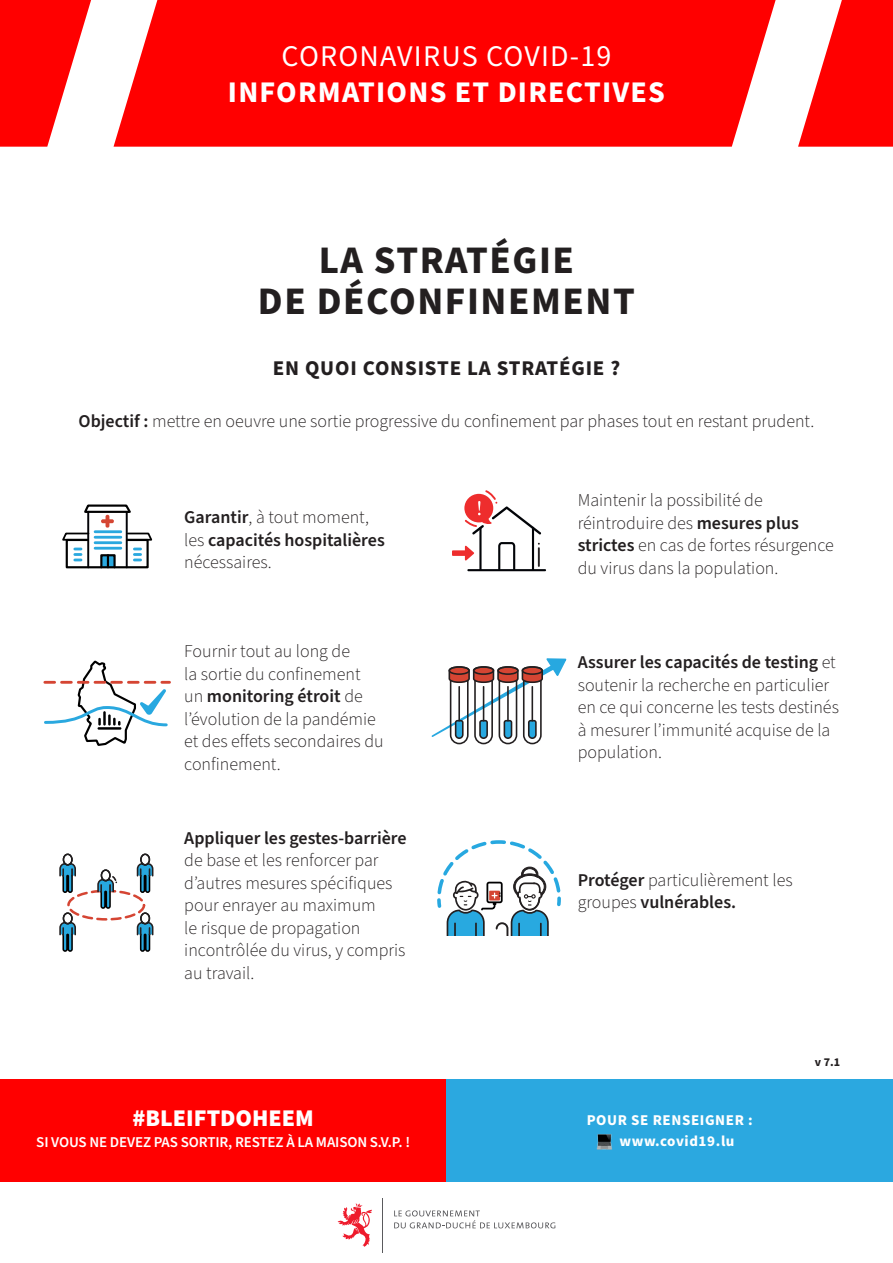
<style>
.page{position:relative;width:893px;height:1263px;background:#fff}
.page>*{position:absolute;margin:0;border:0;box-sizing:border-box;transform-origin:0 0}
.t1{font:700 39px "Source Sans Pro";letter-spacing:.04em;color:#231f20}
.t2{font:700 30px "Source Sans Pro";letter-spacing:.04em;color:#fff}
.t3{font:30px "Source Sans Pro";letter-spacing:.04em;color:#fff}
.t4{font:900 24px "Source Sans Pro";color:#fff}
.t5{font:700 21px "Source Sans Pro";letter-spacing:.04em;color:#231f20}
.t6{font:300 18px/22.5px "Source Sans Pro";color:#231f20}
.t7{font:600 18px/22.5px "Source Sans Pro";color:#231f20}
.t8{font:600 15px "Source Sans Pro";letter-spacing:-.01em;color:#fff}
.t9{font:700 15px "Source Sans Pro";letter-spacing:.04em;color:#fff}
.t10{font:700 12px "Source Sans Pro";color:#231f20}
.s1{font-weight:600}
.s2{font-weight:300}
</style>
<div class="page">
<svg style="left:0;top:0;width:91px;height:147px"></svg>
<svg style="left:798px;top:0;width:95px;height:147px"></svg>
<svg style="left:114px;top:0;width:662px;height:147px;fill:#f00"></svg>
<svg style="left:394px;top:1210px;width:161px;height:18px"></svg>
<svg style="left:338px;top:1203px;width:34px;height:44px"></svg>
<hr style="left:382px;top:1198px;width:1px;height:54px;background:#5a5a5d">
<div style="left:0;top:1079px;width:446px;height:102px;background:#f00"></div>
<div style="left:446px;top:1079px;width:447px;height:102px;background:#2ba8e0"></div>
<img style="left:596px;top:1134px;width:16px;height:16px">
<svg style="left:62px;top:504px;width:90px;height:65px"></svg>
<div style="left:67px;top:890px;width:78px;height:30px;border:3px dashed #d54533;border-radius:50%"></div>
<div style="left:101px;top:869px;width:10px;height:12px;background:#fff;border:2px solid #000;border-radius:50%"></div>
<div style="left:101px;top:869px;width:10px;height:12px;border:1px solid #231f20;border-radius:50%"></div>
<svg style="left:97px;top:876px;width:20px;height:33px"></svg>
<div style="left:63px;top:912px;width:10px;height:12px;background:#fff;border:2px solid #000;border-radius:50%"></div>
<div style="left:63px;top:912px;width:10px;height:12px;border:1px solid #231f20;border-radius:50%"></div>
<svg style="left:59px;top:922px;width:17px;height:30px"></svg>
<div style="left:140px;top:912px;width:10px;height:12px;background:#fff;border:2px solid #000;border-radius:50%"></div>
<div style="left:140px;top:912px;width:10px;height:12px;border:1px solid #231f20;border-radius:50%"></div>
<svg style="left:137px;top:922px;width:16px;height:30px"></svg>
<div style="left:63px;top:853px;width:10px;height:12px;background:#fff;border:2px solid #000;border-radius:50%"></div>
<div style="left:63px;top:854px;width:10px;height:11px;border:1px solid #231f20;border-radius:50%"></div>
<svg style="left:59px;top:863px;width:17px;height:30px"></svg>
<div style="left:140px;top:853px;width:10px;height:12px;background:#fff;border:2px solid #000;border-radius:50%"></div>
<div style="left:140px;top:854px;width:10px;height:11px;border:1px solid #231f20;border-radius:50%"></div>
<svg style="left:137px;top:863px;width:16px;height:30px"></svg>
<svg style="left:43px;top:660px;width:127px;height:86px"></svg>
<svg style="left:432px;top:658px;width:134px;height:86px"></svg>
<svg style="left:437px;top:840px;width:124px;height:96px"></svg>
<hr style="left:538px;top:547px;width:2px;height:20px;background:#231f20">
<hr style="left:467px;top:569px;width:79px;height:2px;background:#020408">
<hr style="left:479px;top:527px;width:3px;height:44px;background:#020408">
<hr style="left:532px;top:527px;width:2px;height:44px;background:#020408">
<svg style="left:498px;top:542px;width:17px;height:28px"></svg>
<svg style="left:464px;top:490px;width:77px;height:44px"></svg>
<svg style="left:452px;top:546px;width:22px;height:15px"></svg>
<p class="t3" style="left:282px;top:36px;width:331px">CORONAVIRUS COVID-19</p>
<p class="t2" style="left:228px;top:72px;width:438px">INFORMATIONS ET DIRECTIVES</p>
<p class="t1" style="left:319px;top:234px;width:257px">LA STRATÉGIE</p>
<p class="t1" style="left:258px;top:274px;width:378px">DE DÉCONFINEMENT</p>
<p class="t5" style="left:273px;top:354px;width:349px">EN QUOI CONSISTE LA STRATÉGIE ?</p>
<p class="t6" style="left:79px;top:411px;width:737px"><span class="s1">Objectif :</span> mettre en oeuvre une sortie progressive du confinement par phases tout en restant prudent.</p>
<p class="t7" style="left:184px;top:506px;width:202px">Garantir<span class="s2">, à tout moment, les</span> capacités hospitalières <span class="s2">nécessaires.</span></p>
<p class="t6" style="left:578px;top:489px;width:258px">Maintenir la possibilité de réintroduire des <span class="s1">mesures plus strictes</span> en cas de fortes résurgence du virus dans la population.</p>
<p class="t6" style="left:184px;top:640px;width:201px">Fournir tout au long de<br>la sortie du confinement un <span class="s1">monitoring étroit</span> de l’évolution de la pandémie et des effets secondaires du confinement.</p>
<p class="t6" style="left:578px;top:652px;width:263px"><span class="s1">Assurer les capacités de testing</span> et soutenir la recherche en particulier en ce qui concerne les tests destinés à mesurer l’immunité acquise de la population.</p>
<p class="t6" style="left:184px;top:827px;width:224px"><span class="s1">Appliquer les gestes-barrière </span>de base et les renforcer par d’autres mesures spécifiques pour enrayer au maximum<br>le risque de propagation incontrôlée du virus, y compris au travail.</p>
<p class="t4" style="left:133px;top:1101px;width:183px">#BLEIFTDOHEEM</p>
<p class="t8" style="left:36px;top:1131px;width:375px">SI VOUS NE DEVEZ PAS SORTIR, RESTEZ À LA MAISON S.V.P. !</p>
<p class="t6" style="left:578px;top:869px;width:216px"><span class="s1">Protéger</span> particulièrement les groupes <span class="s1">vulnérables.</span></p>
<p class="t9" style="left:587px;top:1109px;width:168px">POUR SE RENSEIGNER :</p>
<p class="t9" style="left:619px;top:1130px;width:117px">www.covid19.lu</p>
<p class="t10" style="left:815px;top:1053px;width:27px">v 7.1</p>
</div>
